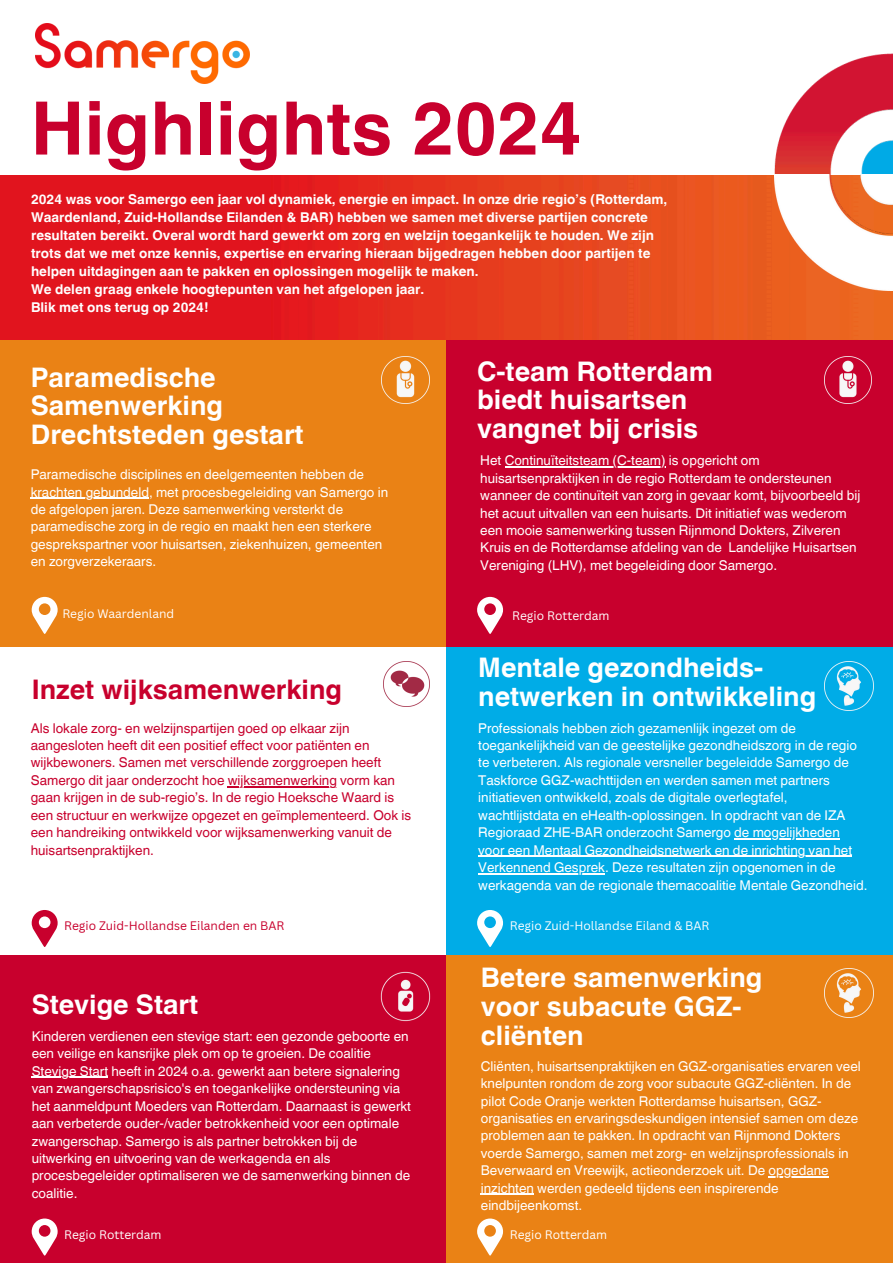
<style>
.page{position:relative;width:893px;height:1263px;background:#fff}
.page>*{position:absolute;margin:0;border:0;box-sizing:border-box;transform-origin:0 0}
.t1{font:700 73.72px "Helvetica World";color:#c8002d}
.t2{font:700 27px/28.7px "Helvetica World";color:#fff}
.t3{font:700 27px "Helvetica World";color:#c8002d}
.t4{font:13.5px/17.4px "Helvetica World";color:#fff}
.t5{font:700 13.5px/18px "Helvetica World";color:#fff}
.t6{font:13.5px/17.4px "Helvetica World";color:#c8002d}
.t7{font:12px "Canva Sans";color:#fff}
.t8{font:12px "Canva Sans";color:#c8002d}
</style>
<div class="page">
<div style="left:0;top:339px;width:446px;height:308px;background:#ea8215"></div>
<div style="left:446px;top:339px;width:447px;height:308px;background:#c8002d"></div>
<img style="left:0;top:175px;width:893px;height:164px">
<div style="left:446px;top:647px;width:447px;height:308px;background:#00ace7"></div>
<div style="left:0;top:955px;width:446px;height:308px;background:#c8002d"></div>
<div style="left:446px;top:955px;width:447px;height:308px;background:#ea8215"></div>
<svg style="left:477px;top:597px;width:26px;height:37px"></svg>
<svg style="left:32px;top:597px;width:26px;height:37px"></svg>
<svg style="left:32px;top:910px;width:26px;height:37px"></svg>
<svg style="left:32px;top:1218px;width:26px;height:38px"></svg>
<svg style="left:477px;top:1218px;width:26px;height:38px"></svg>
<img style="left:36px;top:23px;width:214px;height:61px">
<img style="left:745px;top:53px;width:148px;height:257px">
<img style="left:774px;top:175px;width:119px;height:115px">
<hr style="left:31px;top:498px;width:118px;height:1px;background:#fff">
<hr style="left:505px;top:466px;width:160px;height:1px;background:#fff">
<hr style="left:228px;top:786px;width:109px;height:1px;background:#c8002d">
<hr style="left:768px;top:1176px;width:60px;height:1px;background:#fff">
<hr style="left:481px;top:1194px;width:53px;height:1px;background:#fff">
<hr style="left:734px;top:838px;width:106px;height:1px;background:#fff">
<hr style="left:478px;top:856px;width:374px;height:1px;background:#fff">
<hr style="left:478px;top:873px;width:127px;height:1px;background:#fff">
<svg style="left:477px;top:910px;width:26px;height:37px"></svg>
<hr style="left:32px;top:1077px;width:76px;height:1px;background:#fff">
<img style="left:382px;top:357px;width:47px;height:47px">
<img style="left:824px;top:357px;width:47px;height:47px">
<img style="left:824px;top:969px;width:49px;height:48px">
<img style="left:380px;top:971px;width:51px;height:51px">
<img style="left:824px;top:662px;width:49px;height:48px">
<img style="left:384px;top:662px;width:45px;height:45px">
<p class="t1" style="left:31px;top:68px;width:553px">Highlights 2024</p>
<p class="t5" style="left:31px;top:189px;width:638px">2024 was voor Samergo een jaar vol dynamiek, energie en impact. In onze drie regio’s (Rotterdam, Waardenland, Zuid-Hollandse Eilanden &amp; BAR) hebben we samen met diverse partijen concrete resultaten bereikt. Overal wordt hard gewerkt om zorg en welzijn toegankelijk te houden. We zijn trots dat we met onze kennis, expertise en ervaring hieraan bijgedragen hebben door partijen te helpen uitdagingen aan te pakken en oplossingen mogelijk te maken.<br>We delen graag enkele hoogtepunten van het afgelopen jaar.<br>Blik met ons terug op 2024!</p>
<p class="t2" style="left:31px;top:360px;width:274px">Paramedische<br>Samenwerking<br>Drechtsteden gestart</p>
<p class="t4" style="left:31px;top:466px;width:335px">Paramedische disciplines en deelgemeenten hebben de</p>
<p class="t4" style="left:31px;top:483px;width:359px">krachten gebundeld, met procesbegeleiding van Samergo in de afgelopen jaren. Deze samenwerking versterkt de paramedische zorg in de regio en maakt hen een sterkere gesprekspartner voor huisartsen, ziekenhuizen, gemeenten en zorgverzekeraars.</p>
<p class="t7" style="left:62px;top:605px;width:113px">Regio Waardenland</p>
<p class="t3" style="left:32px;top:667px;width:312px">Inzet wijksamenwerking</p>
<p class="t6" style="left:31px;top:719px;width:366px">Als lokale zorg- en welzijnspartijen goed op elkaar zijn aangesloten heeft dit een positief effect voor patiënten en wijkbewoners. Samen met verschillende zorggroepen heeft Samergo dit jaar onderzocht hoe wijksamenwerking vorm kan</p>
<h3 class="t6" style="left:31px;top:789px;width:382px">gaan krijgen in de sub-regio’s. In de regio Hoeksche Waard is een structuur en werkwijze opgezet en geïmplementeerd. Ook is een handreiking ontwikkeld voor wijksamenwerking vanuit de huisartsenpraktijken.</h3>
<h2 class="t8" style="left:64px;top:917px;width:222px">Regio Zuid-Hollandse Eilanden en BAR</h2>
<p class="t2" style="left:32px;top:987px;width:168px">Stevige Start</p>
<h4 class="t4" style="left:32px;top:1027px;width:378px">Kinderen verdienen een stevige start: een gezonde geboorte en een veilige en kansrijke plek om op te groeien. De coalitie</h4>
<p class="t4" style="left:32px;top:1062px;width:381px">Stevige Start heeft in 2024 o.a. gewerkt aan betere signalering van zwangerschapsrisico's en toegankelijke ondersteuning via het aanmeldpunt Moeders van Rotterdam. Daarnaast is gewerkt aan verbeterde ouder-/vader betrokkenheid voor een optimale zwangerschap. Samergo is als partner betrokken bij de uitwerking en uitvoering van de werkagenda en als procesbegeleider optimaliseren we de samenwerking binnen de coalitie.</p>
<p class="t2" style="left:477px;top:354px;width:237px">C-team Rotterdam biedt huisartsen vangnet bij crisis</p>
<h1 class="t4" style="left:480px;top:452px;width:281px">Het Continuïteitsteam (C-team) is opgericht om</h1>
<p class="t4" style="left:480px;top:469px;width:382px">huisartsenpraktijken in de regio Rotterdam te ondersteunen wanneer de continuïteit van zorg in gevaar komt, bijvoorbeeld bij het acuut uitvallen van een huisarts. Dit initiatief was wederom een mooie samenwerking tussen Rijnmond Dokters, Zilveren Kruis en de Rotterdamse afdeling van de Landelijke Huisartsen Vereniging (LHV), met begeleiding door Samergo.</p>
<h4 class="t7" style="left:512px;top:607px;width:99px">Regio Rotterdam</h4>
<h2 class="t2" style="left:478px;top:650px;width:339px">Mentale gezondheids&shy;netwerken in ontwikkeling</h2>
<h2 class="t4" style="left:478px;top:719px;width:380px">Professionals hebben zich gezamenlijk ingezet om de toegankelijkheid van de geestelijke gezondheidszorg in de regio te verbeteren. Als regionale versneller begeleidde Samergo de Taskforce GGZ-wachttijden en werden samen met partners initiatieven ontwikkeld, zoals de digitale overlegtafel, wachtlijstdata en eHealth-oplossingen. In opdracht van de IZA Regioraad ZHE-BAR onderzocht Samergo de mogelijkheden</h2>
<p class="t4" style="left:478px;top:841px;width:375px">voor een Mentaal Gezondheidsnetwerk en de inrichting van het</p>
<p class="t4" style="left:478px;top:859px;width:391px">Verkennend Gesprek. Deze resultaten zijn opgenomen in de werkagenda van de regionale themacoalitie Mentale Gezondheid.</p>
<p class="t7" style="left:510px;top:917px;width:201px">Regio Zuid-Hollandse Eiland &amp; BAR</p>
<p class="t2" style="left:481px;top:961px;width:283px">Betere samenwerking voor subacute GGZ&shy;cliënten</p>
<h2 class="t4" style="left:481px;top:1057px;width:381px">Cliënten, huisartsenpraktijken en GGZ-organisaties ervaren veel knelpunten rondom de zorg voor subacute GGZ-cliënten. In de pilot Code Oranje werkten Rotterdamse huisartsen, GGZ&shy;organisaties en ervaringsdeskundigen intensief samen om deze problemen aan te pakken. In opdracht van Rijnmond Dokters voerde Samergo, samen met zorg- en welzijnsprofessionals in Beverwaard en Vreewijk, actieonderzoek uit. De opgedane</h2>
<p class="t4" style="left:481px;top:1179px;width:299px">inzichten werden gedeeld tijdens een inspirerende eindbijeenkomst.</p>
<p class="t7" style="left:64px;top:1226px;width:99px">Regio Rotterdam</p>
<h4 class="t7" style="left:510px;top:1226px;width:99px">Regio Rotterdam</h4>
</div>
